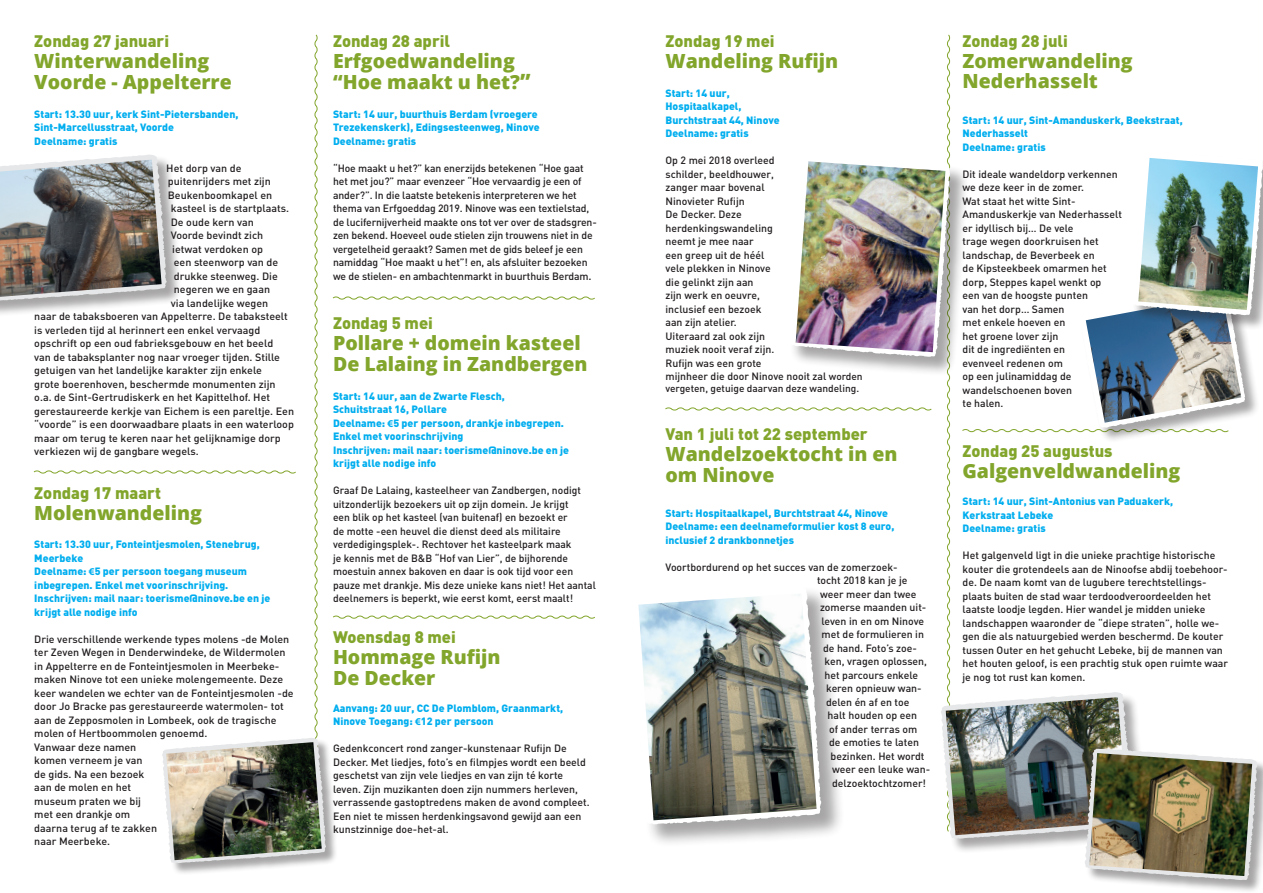
<style>
.page{position:relative;width:1263px;height:893px;background:#fff}
.page>*{position:absolute;margin:0;border:0;box-sizing:border-box;transform-origin:0 0}
.t1{font:800 19.5px/21px "Open Sans";color:#82a52b}
.t2{font:900 16.5px "DIN";color:#82a52b}
.t3{font:500 10.5px/13.5px "DIN";color:#231f20}
.t4{font:900 10.5px/13.5px "DIN";color:#00aeef}
.t5{font:500 10.2px "DIN";color:#231f20}
.s1{font-family:"Myriad Pro";font-weight:700}
.s2{font-size:21px}
.s3{font-size:11.25px}
.s4{font-size:10.2px}
</style>
<div class="page">
<svg style="left:333px;top:615px;width:262px;height:4px"></svg>
<svg style="left:332px;top:296px;width:263px;height:4px"></svg>
<div style="left:163px;top:739px;width:176px;height:137px;background:#231f20;opacity:.4"></div>
<svg style="left:0;top:34px;width:326px;height:829px"></svg>
<img style="left:0;top:160px;width:162px;height:137px">
<img style="left:166px;top:742px;width:156px;height:118px">
<img style="left:638px;top:603px;width:26px;height:217px">
<div style="left:1085px;top:749px;width:178px;height:144px;background:#231f20;opacity:.4"></div>
<img style="left:664px;top:34px;width:599px;height:846px">
<img style="left:1089px;top:753px;width:163px;height:123px">
<h2 class="t2" style="left:34px;top:30px;width:136px">Zondag 27 januari</h2>
<h1 class="t1" style="left:34px;top:49px;width:199px">Winterwandeling<br>Voorde - Appelterre</h1>
<p class="t4" style="left:34px;top:106px;width:206px">Start: 13.30 uur, kerk Sint-Pietersbanden,<br>Sint-Marcellusstraat, Voorde<br>Deelname: gratis</p>
<p class="t3" style="left:166px;top:161px;width:77px">Het dorp van de</p>
<p class="t3" style="left:168px;top:174px;width:105px">puitenrijders met zijn</p>
<p class="t3" style="left:168px;top:188px;width:106px">Beukenboomkapel en</p>
<p class="t3" style="left:171px;top:201px;width:120px">kasteel is de startplaats.</p>
<p class="t3" style="left:171px;top:215px;width:85px">De oude kern van</p>
<p class="t3" style="left:171px;top:228px;width:94px">Voorde bevindt zich</p>
<p class="t3" style="left:172px;top:242px;width:92px">ietwat verdoken op</p>
<p class="t3" style="left:174px;top:255px;width:106px">een steenworp van de</p>
<p class="t3" style="left:174px;top:269px;width:105px">drukke steenweg. Die</p>
<p class="t3" style="left:174px;top:282px;width:98px">negeren we en gaan</p>
<p class="t3" style="left:171px;top:296px;width:99px">via landelijke wegen</p>
<p class="t3" style="left:34px;top:309px;width:255px">naar de tabaksboeren van Appelterre. De tabaksteelt</p>
<p class="t3" style="left:34px;top:323px;width:227px">is verleden tijd al herinnert een enkel vervaagd</p>
<p class="t3" style="left:34px;top:336px;width:240px">opschrift op een oud fabrieksgebouw en het beeld</p>
<p class="t3" style="left:34px;top:350px;width:247px">van de tabaksplanter nog naar vroeger tijden. Stille</p>
<p class="t3" style="left:34px;top:363px;width:229px">getuigen van het landelijke karakter zijn enkele</p>
<p class="t3" style="left:34px;top:377px;width:243px">grote boerenhoven, beschermde monumenten zijn</p>
<p class="t3" style="left:34px;top:390px;width:237px">o.a. de Sint-Gertrudiskerk en het Kapittelhof. Het</p>
<p class="t3" style="left:34px;top:404px;width:261px">gerestaureerde kerkje van Eichem is een pareltje. Een</p>
<p class="t3" style="left:34px;top:417px;width:261px">“voorde” is een doorwaadbare plaats in een waterloop</p>
<p class="t3" style="left:34px;top:431px;width:248px">maar om terug te keren naar het gelijknamige dorp</p>
<p class="t3" style="left:34px;top:444px;width:166px">verkiezen wij de gangbare wegels.</p>
<h2 class="t2" style="left:34px;top:482px;width:128px">Zondag 17 maart</h2>
<h1 class="t1" style="left:34px;top:501px;width:169px">Molenwandeling</h1>
<p class="t4" style="left:34px;top:537px;width:238px">Start: 13.30 uur, Fonteintjesmolen, Stenebrug, Meerbeke<br>Deelname: <span class="s1">€</span>5 per persoon toegang museum inbegrepen. Enkel met voorinschrijving.<br>Inschrijven: mail naar: toerisme@ninove.be en je krijgt alle nodige info</p>
<p class="t3" style="left:34px;top:632px;width:261px">Drie verschillende werkende types molens -de Molen ter Zeven Wegen in Denderwindeke, de Wildermolen in Appelterre en de Fonteintjesmolen in Meerbeke&shy;maken Ninove tot een unieke molengemeente. Deze keer wandelen we echter van de Fonteintjesmolen -de door Jo Bracke pas gerestaureerde watermolen- tot aan de Zepposmolen in Lombeek, ook de tragische molen of Hertboommolen genoemd.<br>Vanwaar deze namen<br>komen verneem je van<br>de gids. Na een bezoek<br>aan de molen en het<br>museum praten we bij<br>met een drankje om<br>daarna terug af te zakken<br>naar Meerbeke.</p>
<h2 class="t2" style="left:333px;top:30px;width:119px">Zondag 28 april</h2>
<h1 class="t1" style="left:333px;top:49px;width:199px">Erfgoedwandeling “Hoe maakt u het?<span class="s2">”</span></h1>
<p class="t4" style="left:333px;top:106px;width:208px">Start: 14 uur, buurthuis Berdam (vroegere<br>Trezekenskerk), Edingsesteenweg, Ninove<br>Deelname: gratis</p>
<p class="t3" style="left:333px;top:161px;width:265px">“Hoe maakt u het?” kan enerzijds betekenen “Hoe gaat het met jou?” maar evenzeer “Hoe vervaardig je een of ander?”. In die laatste betekenis interpreteren we het thema van Erfgoeddag 2019. Ninove was een textielstad, de lucifernijverheid maakte ons tot ver over de stadsgren&shy;zen bekend. Hoeveel oude stielen zijn trouwens niet in de vergetelheid geraakt? Samen met de gids beleef je een namiddag “Hoe maakt u het”! en, als afsluiter bezoeken we de stielen- en ambachtenmarkt in buurthuis Berdam<span class="s3">.</span></p>
<h2 class="t2" style="left:333px;top:312px;width:101px">Zondag 5 mei</h2>
<h1 class="t1" style="left:333px;top:331px;width:256px">Pollare + domein kasteel<br>De Lalaing in Zandbergen</h1>
<p class="t4" style="left:333px;top:388px;width:238px">Start: 14 uur, aan de Zwarte Flesch,<br>Schuitstraat 16, Pollare<br>Deelname: <span class="s1">€</span>5 per persoon, drankje inbegrepen.<br>Enkel met voorinschrijving<br>Inschrijven: mail naar: toerisme@ninove.be en je krijgt alle nodige info</p>
<p class="t3" style="left:333px;top:483px;width:264px">Graaf De Lalaing, kasteelheer van Zandbergen, nodigt uitzonderlijk bezoekers uit op zijn domein. Je krijgt<br>een blik op het kasteel (van buitenaf) en bezoekt er<br>de motte -een heuvel die dienst deed als militaire verdedigingsplek-. Rechtover het kasteelpark maak<br>je kennis met de B&amp;B “Hof van Lier”, de bijhorende moestuin annex bakoven en daar is ook tijd voor een pauze met drankje. Mis deze unieke kans niet! Het aantal deelnemers is beperkt, wie eerst komt, eerst maalt!</p>
<h2 class="t2" style="left:333px;top:626px;width:124px">Woensdag 8 mei</h2>
<h1 class="t1" style="left:333px;top:645px;width:169px">Hommage Rufijn<br>De Decker</h1>
<p class="t4" style="left:333px;top:700px;width:232px">Aanvang: 20 uur, CC De Plomblom, Graanmarkt,<br>Ninove Toegang: <span class="s1">€</span>12 per persoon</p>
<p class="t3" style="left:333px;top:741px;width:258px">Gedenkconcert rond zanger-kunstenaar Rufijn De Decker. Met liedjes, foto’s en filmpjes wordt een beeld geschetst van zijn vele liedjes en van zijn té korte leven. Zijn muzikanten doen zijn nummers herleven, verrassende gastoptredens maken de avond compleet.<br>Een niet te missen herdenkingsavond gewijd aan een kunstzinnige doe-het-al.</p>
<h2 class="t2" style="left:665px;top:30px;width:111px">Zondag 19 mei</h2>
<h1 class="t1" style="left:665px;top:49px;width:174px">Wandeling Rufijn</h1>
<p class="t4" style="left:665px;top:85px;width:116px">Start: 14 uur,<br>Hospitaalkapel,<br>Burchtstraat 44, Ninove<br>Deelname: gratis</p>
<p class="t3" style="left:665px;top:153px;width:199px">Op 2 mei 2018 overleed<br>schilder, beeldhouwer,<br>zanger maar bovenal<br>Ninovieter Rufijn<br>De Decker. Deze<br>herdenkingswandeling<br>neemt je mee naar<br>een greep uit de héél<br>vele plekken in Ninove<br>die gelinkt zijn aan<br>zijn werk en oeuvre,<br>inclusief een bezoek<br>aan zijn atelier.<br>Uiteraard zal ook zijn<br>muziek nooit veraf zijn.<br>Rufijn was een grote<br>mijnheer die door Ninove nooit zal <span class="s4">worden</span></p>
<p class="t5" style="left:665px;top:382px;width:195px">vergeten, getuige daarvan deze wandeling.</p>
<h2 class="t2" style="left:665px;top:423px;width:204px">Van 1 juli tot 22 september</h2>
<h1 class="t1" style="left:665px;top:443px;width:234px">Wandelzoektocht in en om Ninove</h1>
<p class="t4" style="left:665px;top:506px;width:230px">Start: Hospitaalkapel, Burchtstraat 44, Ninove<br>Deelname: een deelnameformulier kost 8 euro, inclusief 2 drankbonnetjes</p>
<p class="t3" style="left:665px;top:560px;width:234px">Voortbordurend op het succes van de zomerzoek-</p>
<p class="t3" style="left:817px;top:573px;width:92px">tocht 2018 kan je je</p>
<p class="t3" style="left:820px;top:587px;width:98px">weer meer dan twee</p>
<p class="t3" style="left:820px;top:600px;width:108px">zomerse maanden uit-</p>
<p class="t3" style="left:821px;top:614px;width:104px">leven in en om Ninove</p>
<p class="t3" style="left:821px;top:627px;width:104px">met de formulieren in</p>
<p class="t3" style="left:823px;top:641px;width:95px">de hand. Foto’s zoe-</p>
<p class="t3" style="left:824px;top:654px;width:104px">ken, vragen oplossen,</p>
<p class="t3" style="left:824px;top:668px;width:95px">het parcours enkele</p>
<p class="t3" style="left:826px;top:681px;width:97px">keren opnieuw wan-</p>
<p class="t3" style="left:826px;top:695px;width:85px">delen én af en toe</p>
<p class="t3" style="left:827px;top:708px;width:91px">halt houden op een</p>
<p class="t3" style="left:829px;top:722px;width:90px">of ander terras om</p>
<p class="t3" style="left:829px;top:735px;width:91px">de emoties te laten</p>
<p class="t3" style="left:830px;top:749px;width:95px">bezinken. Het wordt</p>
<p class="t3" style="left:832px;top:762px;width:100px">weer een leuke wan-</p>
<p class="t3" style="left:832px;top:776px;width:96px">delzoektochtzomer!</p>
<h2 class="t2" style="left:962px;top:30px;width:107px">Zondag 28 juli</h2>
<h1 class="t1" style="left:962px;top:50px;width:172px;line-height:19.5px">Zomerwandeling<br>Nederhasselt</h1>
<p class="t4" style="left:962px;top:112px;width:222px">Start: 14 uur, Sint-Amanduskerk, Beekstraat,<br>Nederhasselt<br>Deelname: gratis</p>
<p class="t3" style="left:962px;top:167px;width:161px">Dit ideale wandeldorp verkennen we deze keer in de zomer.<br>Wat staat het witte Sint-<br>Amanduskerkje van Nederhasselt er idyllisch bij… De vele<br>trage wegen doorkruisen het landschap, de Beverbeek en<br>de Kipsteekbeek omarmen het dorp, Steppes kapel wenkt op<br>een van de hoogste punten<br>van het dorp… Samen<br>met enkele hoeven en<br>het groene lover zijn<br>dit de ingrediënten en<br>evenveel redenen om<br>op een julinamiddag de wandelschoenen boven<br>te halen.</p>
<h2 class="t2" style="left:962px;top:440px;width:151px">Zondag 25 augustus</h2>
<h1 class="t1" style="left:962px;top:459px;width:219px">Galgenveldwandeling</h1>
<p class="t4" style="left:962px;top:494px;width:212px">Start: 14 uur, Sint-Antonius van Paduakerk,<br>Kerkstraat Lebeke<br>Deelname: gratis</p>
<p class="t3" style="left:962px;top:548px;width:267px">Het galgenveld ligt in die unieke prachtige historische kouter die grotendeels aan de Ninoofse abdij toebehoor&shy;de. De naam komt van de lugubere terechtstellings&shy;plaats buiten de stad waar terdoodveroordeelden het laatste loodje legden. Hier wandel je midden unieke landschappen waaronder de “diepe straten”, holle we&shy;gen die als natuurgebied werden beschermd. De kouter tussen Outer en het gehucht Lebeke, bij de mannen van het houten geloof, is een prachtig stuk open ruimte waar je nog tot rust kan komen.</p>
</div>
